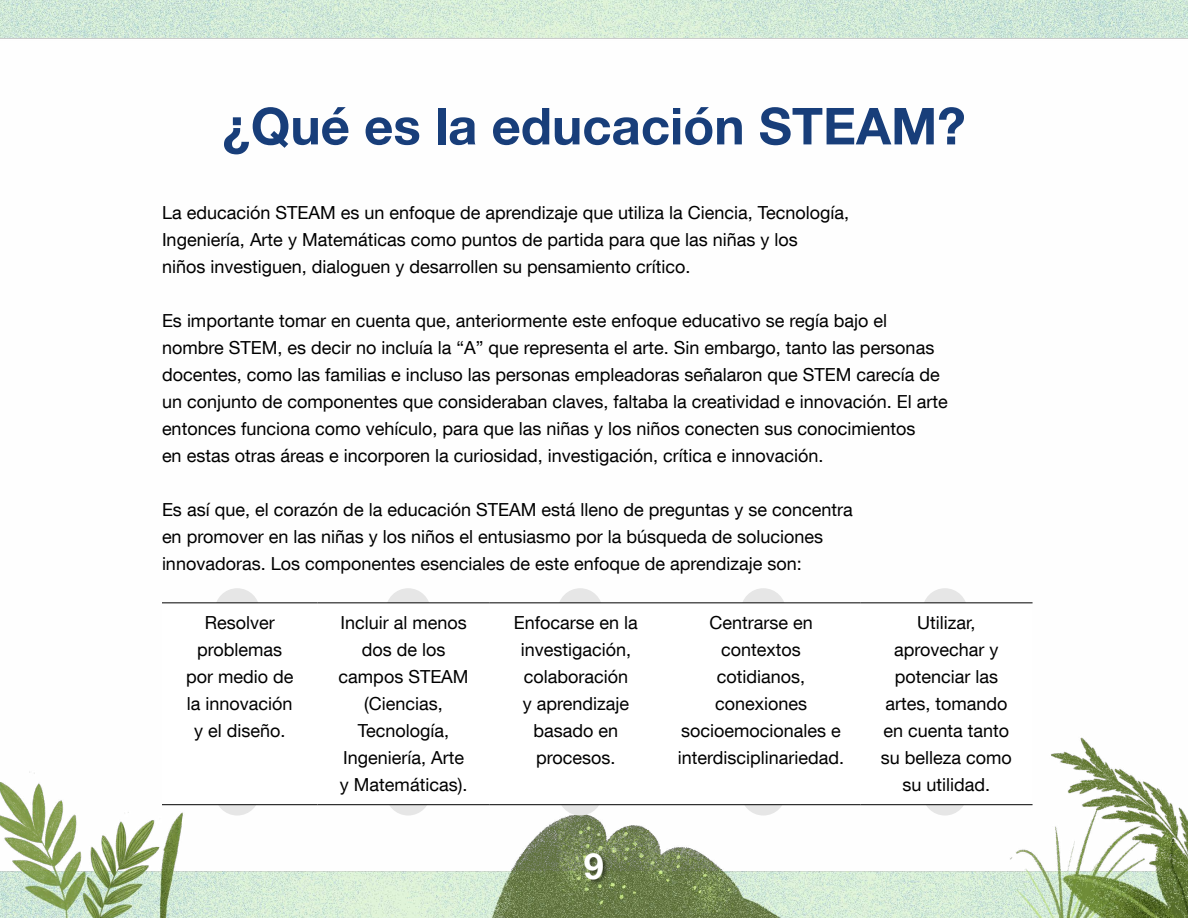
<style>
.page{position:relative;width:1188px;height:918px;background:#fff}
.page>*{position:absolute;margin:0;border:0;box-sizing:border-box;transform-origin:0 0}
.Titulo_nivel_1{font:700 51px "Helvetica Neue LT Com";color:#183e7a}
.t1{font:700 36px "Helvetica Neue LT Com";color:#fff}
.CUERPO_TABLA{font:18px/27px "Helvetica Neue LT Com";color:#000;text-align:center}
</style>
<div class="page">
<img style="left:0;top:0;width:1188px;height:918px">
<div style="left:215px;top:588px;width:45px;height:45px;background:#e6e6e6;border-radius:50%"></div>
<svg style="left:215px;top:771px;width:45px;height:45px"></svg>
<div style="left:741px;top:588px;width:45px;height:45px;background:#e6e6e6;border-radius:50%"></div>
<svg style="left:741px;top:771px;width:45px;height:45px"></svg>
<div style="left:386px;top:588px;width:45px;height:45px;background:#e6e6e6;border-radius:50%"></div>
<svg style="left:386px;top:771px;width:45px;height:45px"></svg>
<div style="left:922px;top:588px;width:45px;height:45px;background:#e6e6e6;border-radius:50%"></div>
<svg style="left:922px;top:771px;width:45px;height:45px"></svg>
<div style="left:558px;top:588px;width:45px;height:45px;background:#e6e6e6;border-radius:50%"></div>
<svg style="left:558px;top:771px;width:45px;height:45px"></svg>
<div style="left:584px;top:852px;width:25px;height:33px;background:#000;opacity:.5"></div>
<svg style="left:162px;top:604px;width:871px;height:200px"></svg>
<hr style="left:162px;top:603px;width:156px;height:1px;background:#000">
<hr style="left:318px;top:603px;width:172px;height:1px;background:#000">
<hr style="left:490px;top:603px;width:172px;height:1px;background:#000">
<hr style="left:662px;top:603px;width:198px;height:1px;background:#000">
<hr style="left:860px;top:603px;width:173px;height:1px;background:#000">
<hr style="left:162px;top:804px;width:156px;height:1px;background:#000">
<hr style="left:318px;top:804px;width:172px;height:1px;background:#000">
<hr style="left:490px;top:804px;width:172px;height:1px;background:#000">
<hr style="left:662px;top:804px;width:198px;height:1px;background:#000">
<hr style="left:860px;top:804px;width:173px;height:1px;background:#000">
<p class="Titulo_nivel_1" style="left:222px;top:94px;width:745px">¿Qué es la educación STEAM?</p>
<p class="CUERPO_TABLA" style="left:162px;top:198px;width:689px;text-align:left">La educación STEAM es un enfoque de aprendizaje que utiliza la Ciencia, Tecnología,<br>Ingeniería, Arte y Matemáticas como puntos de partida para que las niñas y los<br>niños investiguen, dialoguen y desarrollen su pensamiento crítico.</p>
<p class="CUERPO_TABLA" style="left:162px;top:306px;width:787px;text-align:left">Es importante tomar en cuenta que, anteriormente este enfoque educativo se regía bajo el nombre STEM, es decir no incluía la “A” que representa el arte. Sin embargo, tanto las personas docentes, como las familias e incluso las personas empleadoras señalaron que STEM carecía de un conjunto de componentes que consideraban claves, faltaba la creatividad e innovación. El arte entonces funciona como vehículo, para que las niñas y los niños conecten sus conocimientos<br>en estas otras áreas e incorporen la curiosidad, investigación, crítica e innovación.</p>
<p class="CUERPO_TABLA" style="left:162px;top:495px;width:692px;text-align:left">Es así que, el corazón de la educación STEAM está lleno de preguntas y se concentra en promover en las niñas y los niños el entusiasmo por la búsqueda de soluciones innovadoras. Los componentes esenciales de este enfoque de aprendizaje son:</p>
<p class="CUERPO_TABLA" style="left:186px;top:609px;width:109px">Resolver problemas por medio de la innovación y el diseño.</p>
<p class="CUERPO_TABLA" style="left:339px;top:609px;width:132px">Incluir al menos dos de los campos STEAM (Ciencias,<br>Tecnología,<br>Ingeniería, Arte y Matemáticas).</p>
<p class="CUERPO_TABLA" style="left:514px;top:609px;width:126px">Enfocarse en la investigación, colaboración<br>y aprendizaje basado en procesos.</p>
<p class="CUERPO_TABLA" style="left:678px;top:609px;width:168px">Centrarse en contextos cotidianos, conexiones socioemocionales e interdisciplinariedad.</p>
<p class="CUERPO_TABLA" style="left:881px;top:609px;width:133px">Utilizar, aprovechar y potenciar las artes, tomando en cuenta tanto su belleza como su utilidad.</p>
<h2 class="t1" style="left:584px;top:843px;width:22px">9</h2>
</div>
